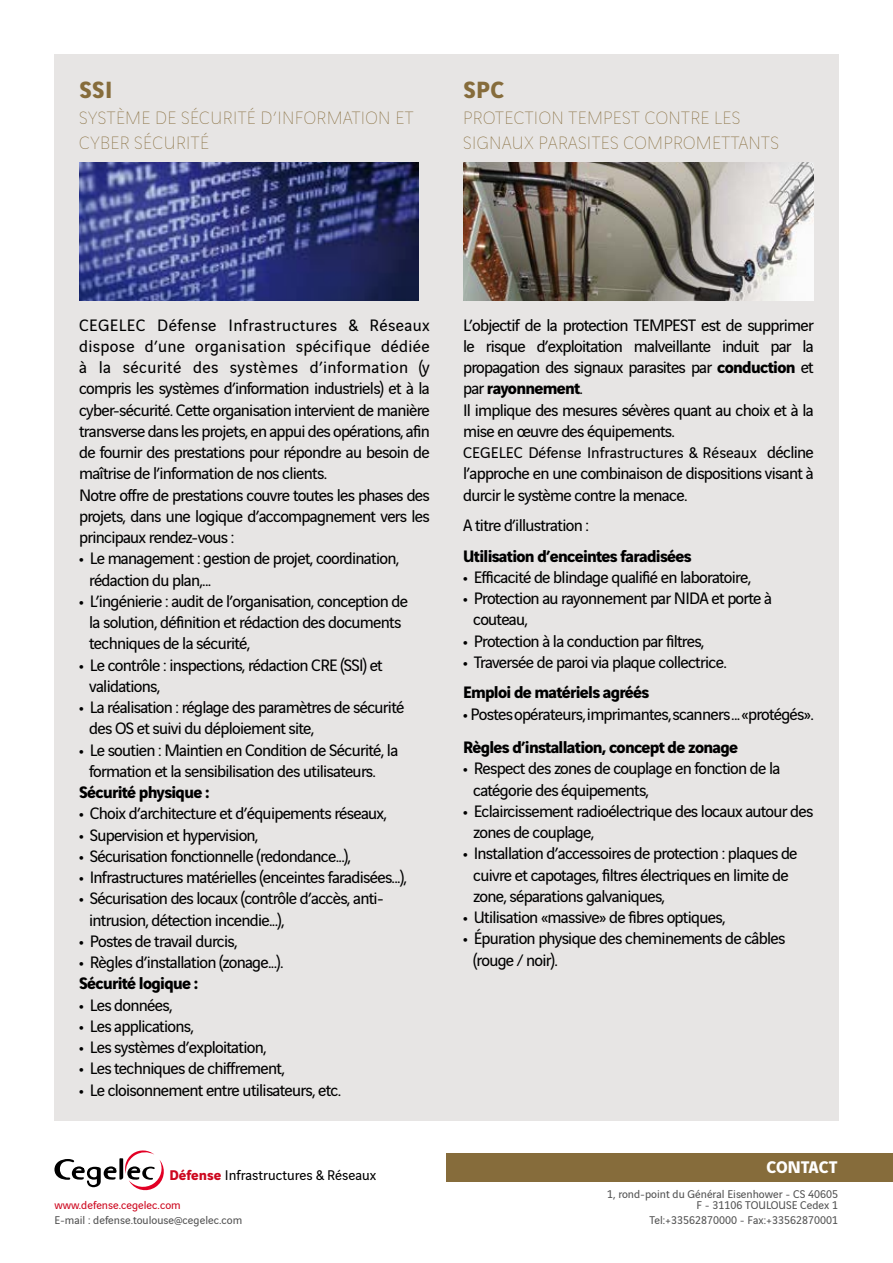
<style>
.page{position:relative;width:893px;height:1263px;background:#fff}
.page>*{position:absolute;margin:0;border:0;box-sizing:border-box;transform-origin:0 0}
.t1{font:700 25.05px "Vinci Sans";letter-spacing:.02em;color:#866c3b}
.t2{font:200 19.05px/25.2px "Vinci Sans";letter-spacing:.02em;color:#866c3b}
.t3{font:700 18px "Vinci Sans";color:#fff}
.t4{font:17.7px/21.3px "Vinci Sans";letter-spacing:-.04em;color:#000;text-align:justify}
.t5{font:700 17.7px "Vinci Sans";letter-spacing:-.04em;color:#000}
.t6{font:16.5px "Vinci Sans";color:#000}
.t7{font:15px "Vinci Sans";color:#000}
.t8{font:12px "Vinci Sans";color:#535353}
.t9{font:12px "Vinci Sans";color:#cd071e}
.s1{font-weight:700}
.s2{font-weight:700;color:#cd071e}
.s3{font-size:17.7px}
</style>
<div class="page">
<div style="left:446px;top:1153px;width:447px;height:29px;background:#866c3b"></div>
<svg style="left:54px;top:1150px;width:110px;height:41px"></svg>
<div style="left:54px;top:54px;width:401px;height:1067px;background:#e7e5e4"></div>
<div style="left:438px;top:54px;width:401px;height:1067px;background:#e7e5e4"></div>
<img style="left:79px;top:162px;width:339px;height:139px">
<img style="left:463px;top:162px;width:351px;height:139px">
<p class="t1" style="left:79px;top:70px;width:35px">SSI</p>
<p class="t2" style="left:79px;top:103px;width:336px">SYSTÈME DE SÉCURITÉ D’INFORMATION ET<br>CYBER SÉCURITÉ</p>
<p class="t1" style="left:463px;top:70px;width:42px">SPC</p>
<p class="t2" style="left:463px;top:103px;width:317px">PROTECTION TEMPEST CONTRE LES<br>SIGNAUX PARASITES COMPROMETTANTS</p>
<p class="t4" style="left:79px;top:313px;width:352px">CEGELEC Défense Infrastructures &amp; Réseaux dispose d’une organisation spécifique dédiée à la sécurité des systèmes d’information (y compris les systèmes d’information industriels) et à la cyber-sécurité. Cette organisation intervient de manière transverse dans les projets, en appui des opérations, afin de fournir des prestations pour répondre au besoin de maîtrise de l’information de nos clients.</p>
<p class="t4" style="left:79px;top:483px;width:352px">Notre offre de prestations couvre toutes les phases des projets, dans une logique d’accompagnement vers les principaux rendez-vous :</p>
<p class="t4" style="left:79px;top:546px;width:322px"><span class="s1">•</span> Le management : gestion de projet, coordination,</p>
<p class="t4" style="left:89px;top:568px;width:124px">rédaction du plan,...</p>
<p class="t4" style="left:79px;top:589px;width:330px"><span class="s1">•</span> L’ingénierie : audit de l’organisation, conception de</p>
<p class="t4" style="left:89px;top:610px;width:314px">la solution, définition et rédaction des documents</p>
<p class="t4" style="left:89px;top:631px;width:163px">techniques de la sécurité,</p>
<p class="t4" style="left:79px;top:653px;width:305px"><span class="s1">•</span> Le contrôle : inspections, rédaction CRE (SSI) et</p>
<p class="t4" style="left:89px;top:674px;width:73px">validations,</p>
<p class="t4" style="left:79px;top:695px;width:327px"><span class="s1">•</span> La réalisation : réglage des paramètres de sécurité</p>
<p class="t4" style="left:89px;top:716px;width:227px">des OS et suivi du déploiement site,</p>
<p class="t4" style="left:79px;top:738px;width:321px"><span class="s1">•</span> Le soutien : Maintien en Condition de Sécurité, la</p>
<p class="t4" style="left:89px;top:759px;width:288px">formation et la sensibilisation des utilisateurs.</p>
<p class="t5" style="left:79px;top:778px;width:132px">Sécurité physique :</p>
<p class="t4" style="left:79px;top:801px;width:309px"><span class="s1">•</span> Choix d’architecture et d’équipements réseaux,</p>
<p class="t4" style="left:79px;top:823px;width:181px"><span class="s1">•</span> Supervision et hypervision,</p>
<p class="t4" style="left:79px;top:844px;width:273px"><span class="s1">•</span> Sécurisation fonctionnelle (redondance...),</p>
<p class="t4" style="left:79px;top:865px;width:329px"><span class="s1">•</span> Infrastructures matérielles (enceintes faradisées...),</p>
<p class="t4" style="left:79px;top:886px;width:307px"><span class="s1">•</span> Sécurisation des locaux (contrôle d’accès, anti-</p>
<p class="t4" style="left:89px;top:908px;width:197px">intrusion, détection incendie...),</p>
<p class="t4" style="left:79px;top:929px;width:160px"><span class="s1">•</span> Postes de travail durcis,</p>
<p class="t4" style="left:79px;top:950px;width:206px"><span class="s1">•</span> Règles d’installation (zonage...).</p>
<p class="t5" style="left:79px;top:969px;width:121px">Sécurité logique :</p>
<p class="t4" style="left:79px;top:993px;width:95px"><span class="s1">•</span> Les données,</p>
<p class="t4" style="left:79px;top:1014px;width:116px"><span class="s1">•</span> Les applications,</p>
<p class="t4" style="left:79px;top:1035px;width:189px"><span class="s1">•</span> Les systèmes d’exploitation,</p>
<p class="t4" style="left:79px;top:1056px;width:207px"><span class="s1">•</span> Les techniques de chiffrement,</p>
<p class="t4" style="left:79px;top:1078px;width:264px"><span class="s1">•</span> Le cloisonnement entre utilisateurs, etc.</p>
<p class="t7" style="left:169px;top:1164px;width:208px"><span class="s2">Défense</span> Infrastructures &amp; Réseaux</p>
<p class="t9" style="left:54px;top:1196px;width:128px">www.defense.cegelec.com</p>
<p class="t8" style="left:54px;top:1211px;width:189px">E-mail : defense.toulouse@cegelec.com</p>
<p class="t4" style="left:463px;top:313px;width:352px">L’objectif de la protection TEMPEST est de supprimer le risque d’exploitation malveillante induit par la propagation des signaux parasites par <span class="s1">conduction</span> et par <span class="s1">rayonnement</span>.</p>
<p class="t4" style="left:463px;top:398px;width:352px">Il implique des mesures sévères quant au choix et à la mise en œuvre des équipements.</p>
<p class="t6" style="left:463px;top:440px;width:352px">CEGELEC Défense Infrastructures &amp; Réseaux <span class="s3">décline</span></p>
<p class="t4" style="left:463px;top:461px;width:352px">l’approche en une combinaison de dispositions visant à durcir le système contre la menace.</p>
<p class="t4" style="left:463px;top:513px;width:127px">A titre d’illustration :</p>
<p class="t5" style="left:463px;top:542px;width:230px">Utilisation d’enceintes faradisées</p>
<p class="t4" style="left:463px;top:565px;width:290px"><span class="s1">•</span> Efficacité de blindage qualifié en laboratoire,</p>
<p class="t4" style="left:463px;top:586px;width:311px"><span class="s1">•</span> Protection au rayonnement par NIDA et porte à</p>
<p class="t4" style="left:473px;top:607px;width:56px">couteau,</p>
<p class="t4" style="left:463px;top:629px;width:243px"><span class="s1">•</span> Protection à la conduction par filtres,</p>
<p class="t4" style="left:463px;top:650px;width:265px"><span class="s1">•</span> Traversée de paroi via plaque collectrice.</p>
<p class="t5" style="left:463px;top:678px;width:188px">Emploi de matériels agréés</p>
<p class="t4" style="left:463px;top:702px;width:352px"><span class="s1">•</span> Postes opérateurs, imprimantes, scanners ... «protégés».</p>
<p class="t5" style="left:463px;top:733px;width:276px">Règles d’installation, concept de zonage</p>
<p class="t4" style="left:463px;top:756px;width:319px"><span class="s1">•</span> Respect des zones de couplage en fonction de la</p>
<p class="t4" style="left:473px;top:778px;width:177px">catégorie des équipements,</p>
<p class="t4" style="left:463px;top:799px;width:352px"><span class="s1">•</span> Eclaircissement radioélectrique des locaux autour des</p>
<p class="t4" style="left:473px;top:820px;width:123px">zones de couplage,</p>
<p class="t4" style="left:463px;top:841px;width:336px"><span class="s1">•</span> Installation d’accessoires de protection : plaques de</p>
<p class="t4" style="left:473px;top:863px;width:317px">cuivre et capotages, filtres électriques en limite de</p>
<p class="t4" style="left:473px;top:884px;width:193px">zone, séparations galvaniques,</p>
<p class="t4" style="left:463px;top:905px;width:264px"><span class="s1">•</span> Utilisation «massive» de fibres optiques,</p>
<p class="t4" style="left:463px;top:926px;width:324px"><span class="s1">•</span> Épuration physique des cheminements de câbles</p>
<p class="t4" style="left:473px;top:948px;width:86px">(rouge / noir).</p>
<p class="t3" style="left:767px;top:1153px;width:73px">CONTACT</p>
<p class="t8" style="left:607px;top:1185px;width:232px">1, rond-point du Général Eisenhower - CS 40605</p>
<p class="t8" style="left:696px;top:1196px;width:143px">F - 31106 TOULOUSE Cedex 1</p>
<p class="t8" style="left:649px;top:1211px;width:190px">Tel:+33562870000 - Fax:+33562870001</p>
</div>
